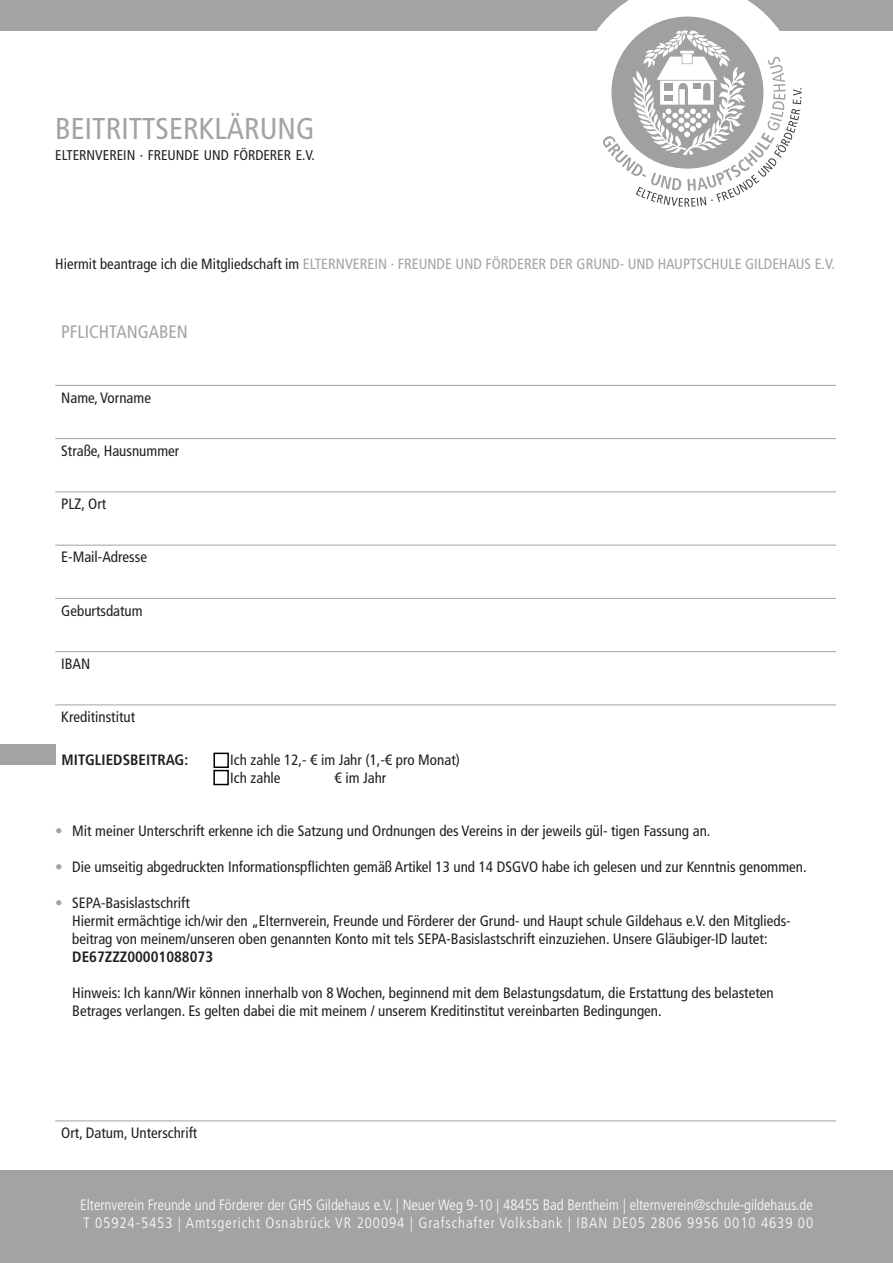
<style>
.page{position:relative;width:893px;height:1263px;background:#fff}
.page>*{position:absolute;margin:0;border:0;box-sizing:border-box;transform-origin:0 0}
.t1{font:condensed 30.15px "Frutiger LT Std";color:#a3a3a3}
.t2{font:condensed 18px "Frutiger LT Std";color:#a3a3a3}
.t3{font:condensed 15px/18px "Frutiger LT Std";color:#202020}
.t4{font:300 condensed 15px/18px "Frutiger LT Std";color:#fff}
.t5{font:700 condensed 15px "Frutiger LT Std";color:#202020}
.t6{font:condensed 14.85px "Frutiger LT Std";color:#a3a3a3}
.t7{font:condensed 14.1px "Frutiger LT Std";color:#202020}
.s1{color:#202020}
.s2{color:#a3a3a3}
</style>
<div class="page">
<div style="left:0;top:0;width:893px;height:31px;background:#a3a3a3"></div>
<svg style="left:596px;top:0;width:172px;height:31px;fill:#fff"></svg>
<svg style="left:603px;top:17px;width:198px;height:190px"></svg>
<hr style="left:55px;top:385px;width:781px;height:1px;background:#a3a3a3">
<hr style="left:55px;top:438px;width:781px;height:1px;background:#a3a3a3">
<hr style="left:55px;top:492px;width:781px;height:1px;background:#a3a3a3">
<hr style="left:55px;top:545px;width:781px;height:1px;background:#a3a3a3">
<hr style="left:55px;top:598px;width:781px;height:1px;background:#a3a3a3">
<hr style="left:55px;top:651px;width:781px;height:1px;background:#a3a3a3">
<hr style="left:55px;top:705px;width:781px;height:1px;background:#a3a3a3">
<div style="left:0;top:744px;width:55px;height:20px;background:#a3a3a3"></div>
<hr style="left:55px;top:1121px;width:781px;height:1px;background:#a3a3a3">
<div style="left:0;top:1170px;width:893px;height:93px;background:#a3a3a3"></div>
<div style="left:213px;top:753px;width:16px;height:15px;border:1px solid #000"></div>
<div style="left:213px;top:770px;width:16px;height:15px;border:1px solid #000"></div>
<h1 class="t1" style="left:55px;top:113px;width:261px">BEITRITTSERKLÄRUNG</h1>
<p class="t7" style="left:55px;top:148px;width:261px">ELTERNVEREIN ∙ FREUNDE UND FÖRDERER E.V.</p>
<p class="t6" style="left:55px;top:257px;width:781px"><span class="s1">Hiermit beantrage ich die Mitgliedschaft im</span> ELTERNVEREIN ∙ FREUNDE UND FÖRDERER DER GRUND- UND HAUPTSCHULE GILDEHAUS E.V.</p>
<p class="t2" style="left:61px;top:323px;width:128px">PFLICHTANGABEN</p>
<p class="t3" style="left:61px;top:389px;width:91px">Name, Vorname</p>
<p class="t3" style="left:61px;top:442px;width:120px">Straße, Hausnummer</p>
<p class="t3" style="left:61px;top:495px;width:46px">PLZ, Ort</p>
<p class="t3" style="left:61px;top:548px;width:87px">E-Mail-Adresse</p>
<p class="t3" style="left:61px;top:602px;width:83px">Geburtsdatum</p>
<p class="t3" style="left:61px;top:655px;width:30px">IBAN</p>
<p class="t3" style="left:61px;top:708px;width:75px">Kreditinstitut</p>
<p class="t5" style="left:62px;top:751px;width:128px">MITGLIEDSBEITRAG:</p>
<p class="t3" style="left:215px;top:751px;width:247px">( ) Ich zahle 12,- € im Jahr (1,-€ pro Monat) ( ) Ich zahle</p>
<p class="t3" style="left:335px;top:769px;width:53px">€ im Jahr</p>
<p class="t3" style="left:55px;top:822px;width:657px"><span class="s2">•</span> Mit meiner Unterschrift erkenne ich die Satzung und Ordnungen des Vereins in der jeweils gül- tigen Fassung an.</p>
<p class="t3" style="left:55px;top:858px;width:753px"><span class="s2">•</span> Die umseitig abgedruckten Informationspflichten gemäß Artikel 13 und 14 DSGVO habe ich gelesen und zur Kenntnis genommen.</p>
<p class="t3" style="left:72px;top:894px;width:720px;text-indent:-17px"><span class="s2">•</span> SEPA-Basislastschrift<br>Hiermit ermächtige ich/wir den „Elternverein, Freunde und Förderer der Grund- und Haupt schule Gildehaus e.V. den Mitglieds&shy;beitrag von meinem/unseren oben genannten Konto mit tels SEPA-Basislastschrift einzuziehen. Unsere Gläubiger-ID lautet:</p>
<p class="t5" style="left:72px;top:948px;width:142px">DE67ZZZ00001088073</p>
<p class="t3" style="left:72px;top:984px;width:703px">Hinweis: Ich kann/Wir können innerhalb von 8 Wochen, beginnend mit dem Belastungsdatum, die Erstattung des belasteten<br>Betrages verlangen. Es gelten dabei die mit meinem / unserem Kreditinstitut vereinbarten Bedingungen.</p>
<p class="t3" style="left:61px;top:1124px;width:138px">Ort, Datum, Unterschrift</p>
<p class="t4" style="left:80px;top:1197px;width:735px">Elternverein Freunde und Förderer der GHS Gildehaus e.V. | Neuer Weg 9-10 | 48455 Bad Bentheim | elternverein@schule-gildehaus.de<br>T 05924-5453 | Amtsgericht Osnabrück VR 200094 | Grafschafter Volksbank | IBAN DE05 2806 9956 0010 4639 00</p>
</div>
